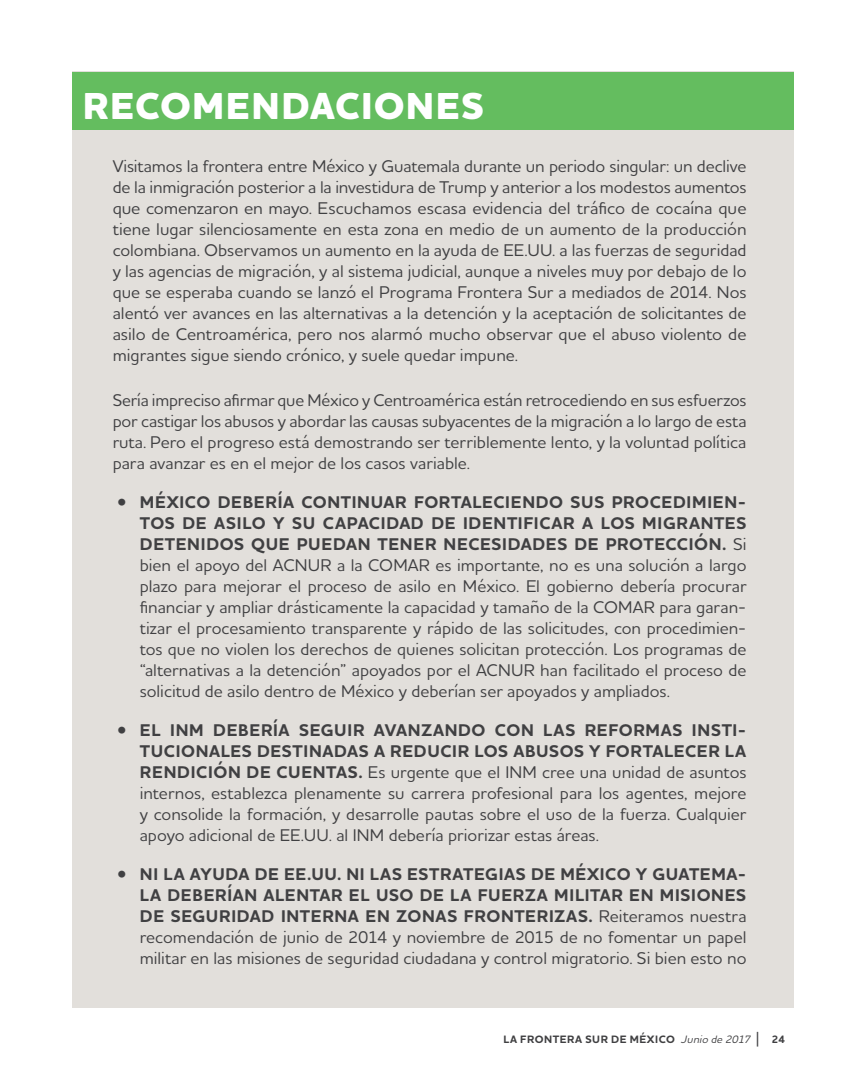
<style>
.page{position:relative;width:866px;height:1080px;background:#fff}
.page>*{position:absolute;margin:0;border:0;box-sizing:border-box;transform-origin:0 0}
.t1{font:800 38.25px "Houschka Alt Pro";letter-spacing:.03em;color:#fff}
.t2{font:500 17.25px/21px "Houschka Alt Pro";color:#404042;text-align:justify}
.t3{font:700 10.95px "Houschka Alt Pro";letter-spacing:.05em;color:#404042}
.s1{font-weight:700}
.s2{font-weight:500;font-style:italic}
.s3{font-weight:500;font-size:16.35px}
</style>
<div class="page">
<div style="left:72px;top:72px;width:721px;height:936px;background:#e2dfdb"></div>
<div style="left:72px;top:72px;width:721px;height:57px;background:#64bd5f"></div>
<h1 class="t1" style="left:83px;top:82px;width:402px">RECOMENDACIONES</h1>
<p class="t2" style="left:113px;top:156px;width:635px">Visitamos la frontera entre México y Guatemala durante un periodo singular: un declive de la inmigración posterior a la investidura de Trump y anterior a los modestos aumentos que comenzaron en mayo. Escuchamos escasa evidencia del tráfico de cocaína que tiene lugar silenciosamente en esta zona en medio de un aumento de la producción colombiana. Observamos un aumento en la ayuda de EE.UU. a las fuerzas de seguridad y las agencias de migración, y al sistema judicial, aunque a niveles muy por debajo de lo que se esperaba cuando se lanzó el Programa Frontera Sur a mediados de 2014. Nos alentó ver avances en las alternativas a la detención y la aceptación de solicitantes de asilo de Centroamérica, pero nos alarmó mucho observar que el abuso violento de migrantes sigue siendo crónico, y suele quedar impune.</p>
<p class="t2" style="left:113px;top:390px;width:635px">Sería impreciso afirmar que México y Centroamérica están retrocediendo en sus esfuerzos por castigar los abusos y abordar las causas subyacentes de la migración a lo largo de esta ruta. Pero el progreso está demostrando ser terriblemente lento, y la voluntad política para avanzar es en el mejor de los casos variable.</p>
<p class="t2" style="left:140px;top:492px;width:608px;text-indent:-22px">• <span class="s1">MÉXICO DEBERÍA CONTINUAR FORTALECIENDO SUS PROCEDIMIEN-TOS DE ASILO Y SU CAPACIDAD DE IDENTIFICAR A LOS MIGRANTES DETENIDOS QUE PUEDAN TENER NECESIDADES DE PROTECCIÓN.</span> Si bien el apoyo del ACNUR a la COMAR es importante, no es una solución a largo plazo para mejorar el proceso de asilo en México. El gobierno debería procurar financiar y ampliar drásticamente la capacidad y tamaño de la COMAR para garan&shy;tizar el procesamiento transparente y rápido de las solicitudes, con procedimien&shy;tos que no violen los derechos de quienes solicitan protección. Los programas de “alternativas a la detención” apoyados por el ACNUR han facilitado el proceso de solicitud de asilo dentro de México y deberían ser apoyados y ampliados.</p>
<p class="t2" style="left:140px;top:720px;width:608px;text-indent:-22px">• <span class="s1">EL INM DEBERÍA SEGUIR AVANZANDO CON LAS REFORMAS INSTI-TUCIONALES DESTINADAS A REDUCIR LOS ABUSOS Y FORTALECER LA RENDICIÓN DE CUENTAS.</span> Es urgente que el INM cree una unidad de asuntos internos, establezca plenamente su carrera profesional para los agentes, mejore y consolide la formación, y desarrolle pautas sobre el uso de la fuerza. Cualquier apoyo adicional de EE.UU. al INM debería priorizar estas áreas.</p>
<p class="t2" style="left:140px;top:864px;width:608px;text-indent:-22px">• <span class="s1">NI LA AYUDA DE EE.UU. NI LAS ESTRATEGIAS DE MÉXICO Y GUATEMA-LA DEBERÍAN ALENTAR EL USO DE LA FUERZA MILITAR EN MISIONES DE SEGURIDAD INTERNA EN ZONAS FRONTERIZAS.</span> Reiteramos nuestra recomendación de junio de 2014 y noviembre de 2015 de no fomentar un papel militar en las misiones de seguridad ciudadana y control migratorio. Si bien esto no</p>
<p class="t3" style="left:503px;top:1033px;width:283px">LA FRONTERA SUR DE MÉXICO <span class="s2">Junio de 2017</span> <span class="s3">|</span> 24</p>
</div>
